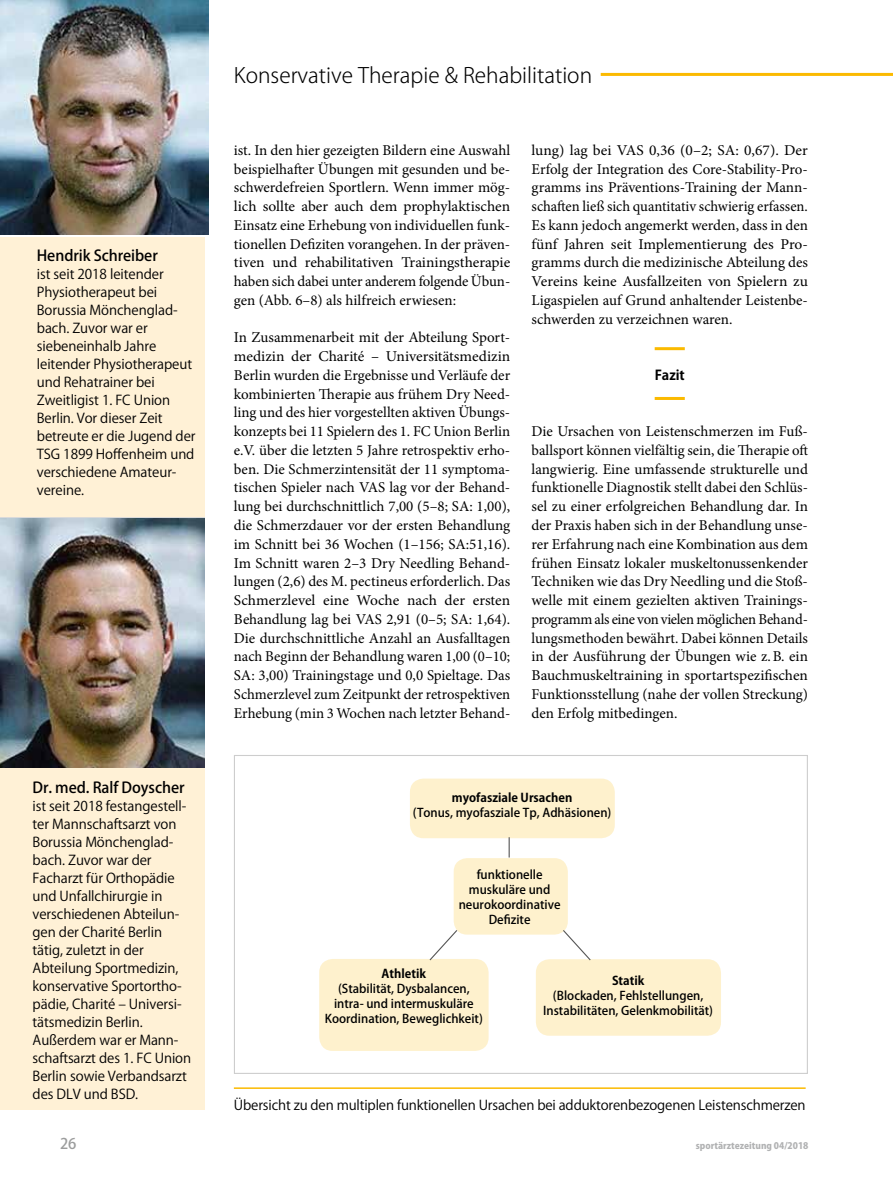
<style>
.page{position:relative;width:893px;height:1191px;background:#fff}
.page>*{position:absolute;margin:0;border:0;box-sizing:border-box;transform-origin:0 0}
.t1{font:300 21px "Koz Go Pro";color:#000}
.t2{font:15px/18.8px "Minion Pro";color:#000;text-align:justify}
.t3{font:500 15px "Koz Go Pro";letter-spacing:-.005em;color:#000}
.t4{font:500 14.7px "Koz Go Pro";color:#9c9d9d}
.t5{font:13.5px/18px "Koz Go Pro";letter-spacing:-.005em;color:#000}
.t6{font:700 13.5px "Koz Go Pro";color:#000}
.t7{font:500 12px/15px "Koz Go Pro";color:#000;text-align:center}
.t8{font:700 12px "Koz Go Pro";color:#000}
.t9{font:800 9px "Koz Go Pro";color:#b1b2b3}
</style>
<div class="page">
<hr style="left:601px;top:73px;width:292px;height:3px;background:#fbba00">
<hr style="left:655px;top:347px;width:30px;height:3px;background:#fbba00">
<hr style="left:655px;top:397px;width:30px;height:3px;background:#fbba00">
<hr style="left:234px;top:1087px;width:572px;height:2px;background:#fbba00">
<div style="left:410px;top:778px;width:205px;height:60px;background:#fef1cd;border-radius:14px"></div>
<div style="left:454px;top:858px;width:114px;height:76px;background:#fef1cd;border-radius:14px"></div>
<div style="left:536px;top:959px;width:185px;height:76px;background:#fef1cd;border-radius:14px"></div>
<div style="left:319px;top:959px;width:170px;height:92px;background:#fef1cd;border-radius:14px"></div>
<svg style="left:509px;top:837px;width:1px;height:20px"></svg>
<svg style="left:562px;top:928px;width:29px;height:33px"></svg>
<svg style="left:429px;top:928px;width:29px;height:33px"></svg>
<div style="left:0;top:238px;width:204px;height:872px;background:#fff1d6"></div>
<img style="left:0;top:0;width:208px;height:235px">
<img style="left:0;top:518px;width:204px;height:250px">
<p class="t3" style="left:37px;top:246px;width:123px">Hendrik Schreiber</p>
<p class="t5" style="left:37px;top:265px;width:160px">ist seit 2018 leitender<br>Physiotherapeut bei<br>Borussia Mönchenglad&shy;bach. Zuvor war er siebeneinhalb Jahre leitender Physiotherapeut und Rehatrainer bei<br>Zweitligist 1. FC Union<br>Berlin. Vor dieser Zeit betreute er die Jugend der<br>TSG 1899 Hoffenheim und verschiedene Amateur&shy;vereine.</p>
<p class="t3" style="left:33px;top:777px;width:153px">Dr. med. Ralf Doyscher</p>
<p class="t5" style="left:33px;top:797px;width:160px">ist seit 2018 festangestell&shy;ter Mannschaftsarzt von<br>Borussia Mönchenglad&shy;bach. Zuvor war der<br>Facharzt für Orthopädie und Unfallchirurgie in verschiedenen Abteilun&shy;gen der Charité Berlin tätig, zuletzt in der<br>Abteilung Sportmedizin, konservative Sportortho&shy;pädie, Charité – Universi&shy;tätsmedizin Berlin.<br>Außerdem war er Mann&shy;schaftsarzt des 1. FC Union<br>Berlin sowie Verbandsarzt des DLV und BSD.</p>
<p class="t4" style="left:60px;top:1134px;width:18px">26</p>
<h1 class="t1" style="left:234px;top:61px;width:360px">Konservative Therapie &amp; Rehabilitation</h1>
<p class="t2" style="left:234px;top:141px;width:278px">ist. In den hier gezeigten Bildern eine Auswahl beispielhafter Übungen mit gesunden und be&shy;schwerdefreien Sportlern. Wenn immer mög&shy;lich sollte aber auch dem prophylaktischen Einsatz eine Erhebung von individuellen funk&shy;tionellen Defiziten vorangehen. In der präven&shy;tiven und rehabilitativen Trainingstherapie haben sich dabei unter anderem folgende Übun&shy;gen (Abb. 6–8) als hilfreich erwiesen:</p>
<p class="t2" style="left:234px;top:328px;width:278px">In Zusammenarbeit mit der Abteilung Sport&shy;medizin der Charité – Universitätsmedizin Berlin wurden die Ergebnisse und Verläufe der kombinierten Therapie aus frühem Dry Need&shy;ling und des hier vorgestellten aktiven Übungs&shy;konzepts bei 11 Spielern des 1. FC Union Berlin e.V. über die letzten 5 Jahre retrospektiv erho&shy;ben. Die Schmerzintensität der 11 symptoma&shy;tischen Spieler nach VAS lag vor der Behand&shy;lung bei durchschnittlich 7,00 (5–8; SA: 1,00), die Schmerzdauer vor der ersten Behandlung im Schnitt bei 36 Wochen (1–156; SA:51,16).<br>Im Schnitt waren 2–3 Dry Needling Behand&shy;lungen (2,6) des M. pectineus erforderlich. Das Schmerzlevel eine Woche nach der ersten Behandlung lag bei VAS 2,91 (0–5; SA: 1,64).<br>Die durchschnittliche Anzahl an Ausfalltagen nach Beginn der Behandlung waren 1,00 (0–10; SA: 3,00) Trainingstage und 0,0 Spieltage. Das Schmerzlevel zum Zeitpunkt der retrospektiven Erhebung (min 3 Wochen nach letzter Behand-</p>
<p class="t2" style="left:531px;top:141px;width:278px">lung) lag bei VAS 0,36 (0–2; SA: 0,67). Der Erfolg der Integration des Core-Stability-Pro&shy;gramms ins Präventions-Training der Mann&shy;schaften ließ sich quantitativ schwierig erfassen.<br>Es kann jedoch angemerkt werden, dass in den fünf Jahren seit Implementierung des Pro&shy;gramms durch die medizinische Abteilung des Vereins keine Ausfallzeiten von Spielern zu Ligaspielen auf Grund anhaltender Leistenbe&shy;schwerden zu verzeichnen waren.</p>
<p class="t6" style="left:655px;top:366px;width:32px">Fazit</p>
<p class="t2" style="left:531px;top:422px;width:278px">Die Ursachen von Leistenschmerzen im Fuß&shy;ballsport können vielfältig sein, die Therapie oft langwierig. Eine umfassende strukturelle und funktionelle Diagnostik stellt dabei den Schlüs&shy;sel zu einer erfolgreichen Behandlung dar. In der Praxis haben sich in der Behandlung unse&shy;rer Erfahrung nach eine Kombination aus dem frühen Einsatz lokaler muskeltonussenkender Techniken wie das Dry Needling und die Stoß&shy;welle mit einem gezielten aktiven Trainings&shy;programm als eine von vielen möglichen Behand&shy;lungsmethoden bewährt. Dabei können Details in der Ausführung der Übungen wie z.B. ein Bauchmuskeltraining in sportartspezifischen Funktionsstellung (nahe der vollen Streckung) den Erfolg mitbedingen.</p>
<p class="t8" style="left:452px;top:790px;width:122px">myofasziale Ursachen</p>
<p class="t7" style="left:413px;top:805px;width:200px">(Tonus, myofasziale Tp, Adhäsionen)</p>
<p class="t7" style="left:459px;top:867px;width:103px">funktionelle muskuläre und neurokoordinative<br>Defizite</p>
<p class="t8" style="left:382px;top:965px;width:46px">Athletik</p>
<p class="t7" style="left:325px;top:981px;width:160px">(Stabilität, Dysbalancen, intra- und intermuskuläre<br>Koordination, Beweglichkeit)</p>
<p class="t8" style="left:612px;top:972px;width:34px">Statik</p>
<p class="t7" style="left:543px;top:988px;width:171px">(Blockaden, Fehlstellungen,<br>Instabilitäten, Gelenkmobilität)</p>
<p class="t5" style="left:234px;top:1096px;width:573px">Übersicht zu den multiplen funktionellen Ursachen bei adduktorenbezogenen Leistenschmerzen</p>
<p class="t9" style="left:696px;top:1139px;width:114px">sportärztezeitung 04/2018</p>
</div>
